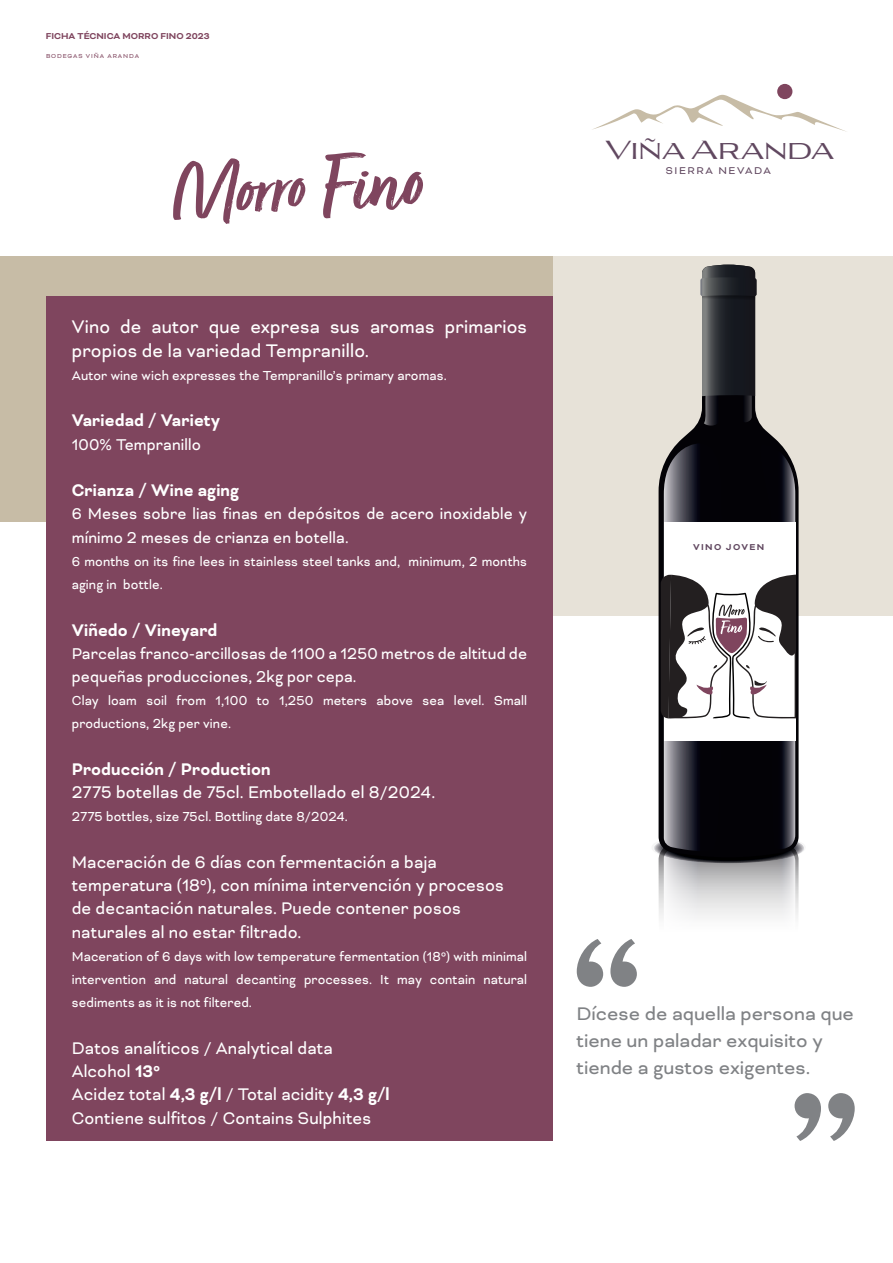
<style>
.page{position:relative;width:893px;height:1263px;background:#fff}
.page>*{position:absolute;margin:0;border:0;box-sizing:border-box;transform-origin:0 0}
.t1{font:25.5px "Aviano Flare";color:#614860}
.t2{font:21px/27px "Bicyclette";color:#808285}
.t3{font:21px/23.2px "Bicyclette";letter-spacing:.01em;color:#fff;scale:.93 1}
.t4{font:19.35px/23.2px "Bicyclette";letter-spacing:.01em;color:#fff;scale:.93 1}
.t5{font:700 19.35px "Bicyclette";letter-spacing:.01em;color:#fff;scale:.93 1}
.t6{font:18px/23.2px "Bicyclette";letter-spacing:.01em;color:#fff;scale:.93 1}
.t7{font:15px/23.2px "Bicyclette";letter-spacing:.01em;color:#fff;scale:.93 1}
.t8{font:11.25px "Bicyclette";letter-spacing:.14em;color:#614860}
.t9{font:700 9.9px "Bicyclette";color:#7f455e}
.t10{font:700 9.9px "Bicyclette";letter-spacing:.14em;color:#614860}
.t11{font:6.6px "Bicyclette";letter-spacing:.14em;color:#7f455e}
.s1{font-weight:700}
</style>
<div class="page">
<div style="left:552px;top:256px;width:341px;height:360px;background:#e7e2d8"></div>
<div style="left:0;top:256px;width:552px;height:266px;background:#c7bca6"></div>
<div style="left:46px;top:297px;width:506px;height:844px;background:#7f455e"></div>
<svg style="left:592px;top:95px;width:254px;height:37px"></svg>
<div style="left:777px;top:84px;width:15px;height:15px;background:#7f455e;border-radius:50%"></div>
<svg style="left:795px;top:1093px;width:60px;height:48px"></svg>
<svg style="left:577px;top:939px;width:60px;height:48px"></svg>
<svg style="left:173px;top:158px;width:133px;height:66px"></svg>
<svg style="left:323px;top:152px;width:100px;height:66px"></svg>
<svg style="left:678px;top:264px;width:102px;height:179px"></svg>
<svg style="left:700px;top:265px;width:57px;height:161px;background:#333539"></svg>
<svg style="left:654px;top:443px;width:150px;height:475px"></svg>
<p class="t9" style="left:46px;top:30px;width:165px">FICHA TÉCNICA MORRO FINO 2023</p>
<p class="t11" style="left:46px;top:52px;width:94px">BODEGAS VIÑA ARANDA</p>
<h1 class="t1" style="left:605px;top:135px;width:230px">Viña Aranda</h1>
<p class="t8" style="left:666px;top:165px;width:107px">SIERRA NEVADA</p>
<h2 class="t3" style="left:72px;top:315px;width:491px">Vino de autor que expresa sus aromas primarios propios de la variedad Tempranillo.</h2>
<p class="t7" style="left:72px;top:364px;width:405px">Autor wine wich expresses the Tempranillo’s primary aromas.</p>
<p class="t5" style="left:72px;top:409px;width:161px">Variedad / Variety</p>
<p class="t6" style="left:72px;top:432px;width:141px">100% Tempranillo</p>
<p class="t5" style="left:72px;top:479px;width:181px">Crianza / Wine aging</p>
<p class="t6" style="left:72px;top:502px;width:491px">6 Meses sobre lias finas en depósitos de acero inoxidable y mínimo 2 meses de crianza en botella.</p>
<p class="t7" style="left:72px;top:550px;width:491px">6 months on its fine lees in stainless steel tanks and, minimum, 2 months aging in bottle.</p>
<p class="t5" style="left:72px;top:618px;width:158px">Viñedo / Vineyard</p>
<p class="t6" style="left:72px;top:642px;width:491px">Parcelas franco-arcillosas de 1100 a 1250 metros de altitud de pequeñas producciones, 2kg por cepa.</p>
<p class="t7" style="left:72px;top:689px;width:491px">Clay loam soil from 1,100 to 1,250 meters above sea level. Small productions, 2kg per vine.</p>
<p class="t5" style="left:72px;top:758px;width:215px">Producción / Production</p>
<p class="t4" style="left:72px;top:781px;width:392px">2775 botellas de 75cl. Embotellado el 8/2024.</p>
<p class="t7" style="left:72px;top:805px;width:298px">2775 bottles, size 75cl. Bottling date 8/2024.</p>
<p class="t4" style="left:72px;top:850px;width:466px">Maceración de 6 días con fermentación a baja temperatura (18º), con mínima intervención y procesos de decantación naturales. Puede contener posos naturales al no estar filtrado.</p>
<p class="t7" style="left:72px;top:945px;width:491px;text-align:justify">Maceration of 6 days with low temperature fermentation (18º) with minimal intervention and natural decanting processes. It may contain natural sediments as it is not filtered.</p>
<p class="t4" style="left:72px;top:1036px;width:343px">Datos analíticos / Analytical data<br>Alcohol <span class="s1">13º<br></span>Acidez total <span class="s1">4,3 g/l</span> / Total acidity <span class="s1">4,3 g/l<br></span>Contiene sulfitos / Contains Sulphites</p>
<p class="t10" style="left:693px;top:541px;width:73px">VINO JOVEN</p>
<h2 class="t2" style="left:576px;top:1000px;width:279px">Dícese de aquella persona que tiene un paladar exquisito y tiende a gustos exigentes.</h2>
</div>
